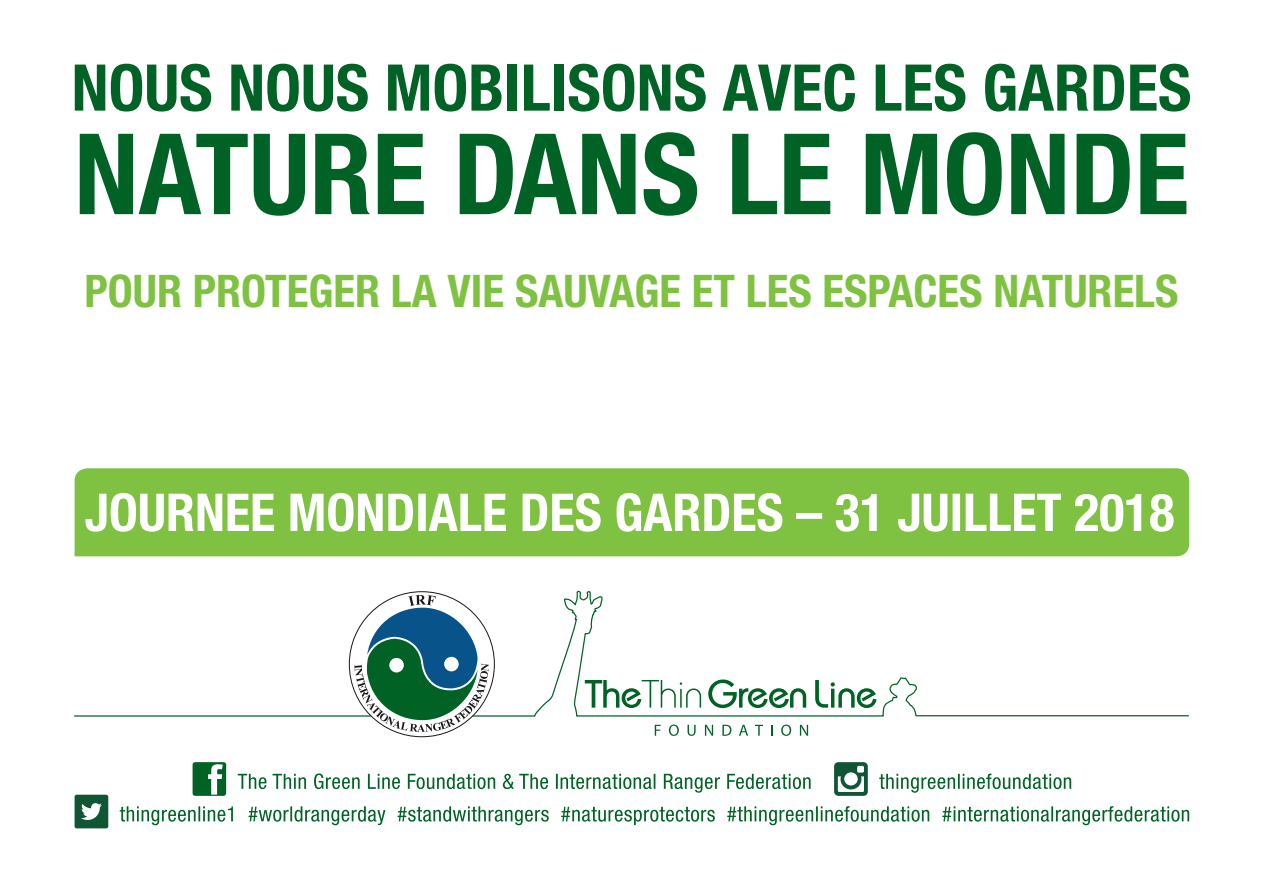
<style>
.page{position:relative;width:1263px;height:893px;background:#fff}
.page>*{position:absolute;margin:0;border:0;box-sizing:border-box;transform-origin:0 0}
.t1{font:700 condensed 112.5px "Helvetica Neue LT Std";color:#006224}
.t2{font:700 condensed 64.5px "Helvetica Neue LT Std";color:#006224}
.t3{font:700 condensed 45px "Helvetica Neue LT Std";color:#7fc241}
</style>
<div class="page">
<svg style="left:74px;top:590px;width:1115px;height:127px"></svg>
<div style="left:75px;top:468px;width:1114px;height:88px;background:#7fc241"></div>
<svg style="left:585px;top:680px;width:116px;height:28px"></svg>
<svg style="left:708px;top:679px;width:98px;height:29px"></svg>
<svg style="left:815px;top:680px;width:61px;height:28px"></svg>
<svg style="left:655px;top:725px;width:6px;height:11px"></svg>
<svg style="left:669px;top:725px;width:10px;height:11px"></svg>
<svg style="left:687px;top:725px;width:9px;height:11px"></svg>
<svg style="left:705px;top:725px;width:8px;height:11px"></svg>
<svg style="left:722px;top:725px;width:9px;height:11px"></svg>
<svg style="left:739px;top:725px;width:9px;height:11px"></svg>
<svg style="left:755px;top:725px;width:8px;height:11px"></svg>
<svg style="left:781px;top:725px;width:10px;height:11px"></svg>
<svg style="left:800px;top:725px;width:8px;height:11px"></svg>
<svg style="left:349px;top:592px;width:145px;height:145px"></svg>
<svg style="left:354px;top:595px;width:135px;height:137px"></svg>
<svg style="left:120px;top:806px;width:1069px;height:19px"></svg>
<div style="left:193px;top:762px;width:33px;height:34px;background:#006224;border-radius:3px"></div>
<svg style="left:208px;top:764px;width:15px;height:31px"></svg>
<svg style="left:238px;top:762px;width:833px;height:34px"></svg>
<div style="left:75px;top:795px;width:33px;height:33px;background:#115634;border-radius:2px"></div>
<svg style="left:81px;top:803px;width:21px;height:17px"></svg>
<svg style="left:85px;top:493px;width:1088px;height:39px"></svg>
<h2 class="t2" style="left:72px;top:49px;width:1121px">NOUS NOUS MOBILISONS AVEC LES GARDES</h2>
<h1 class="t1" style="left:74px;top:106px;width:1116px">NATURE DANS LE MONDE</h1>
<p class="t3" style="left:84px;top:263px;width:1095px">POUR PROTEGER LA VIE SAUVAGE ET LES ESPACES NATURELS</p>
</div>
